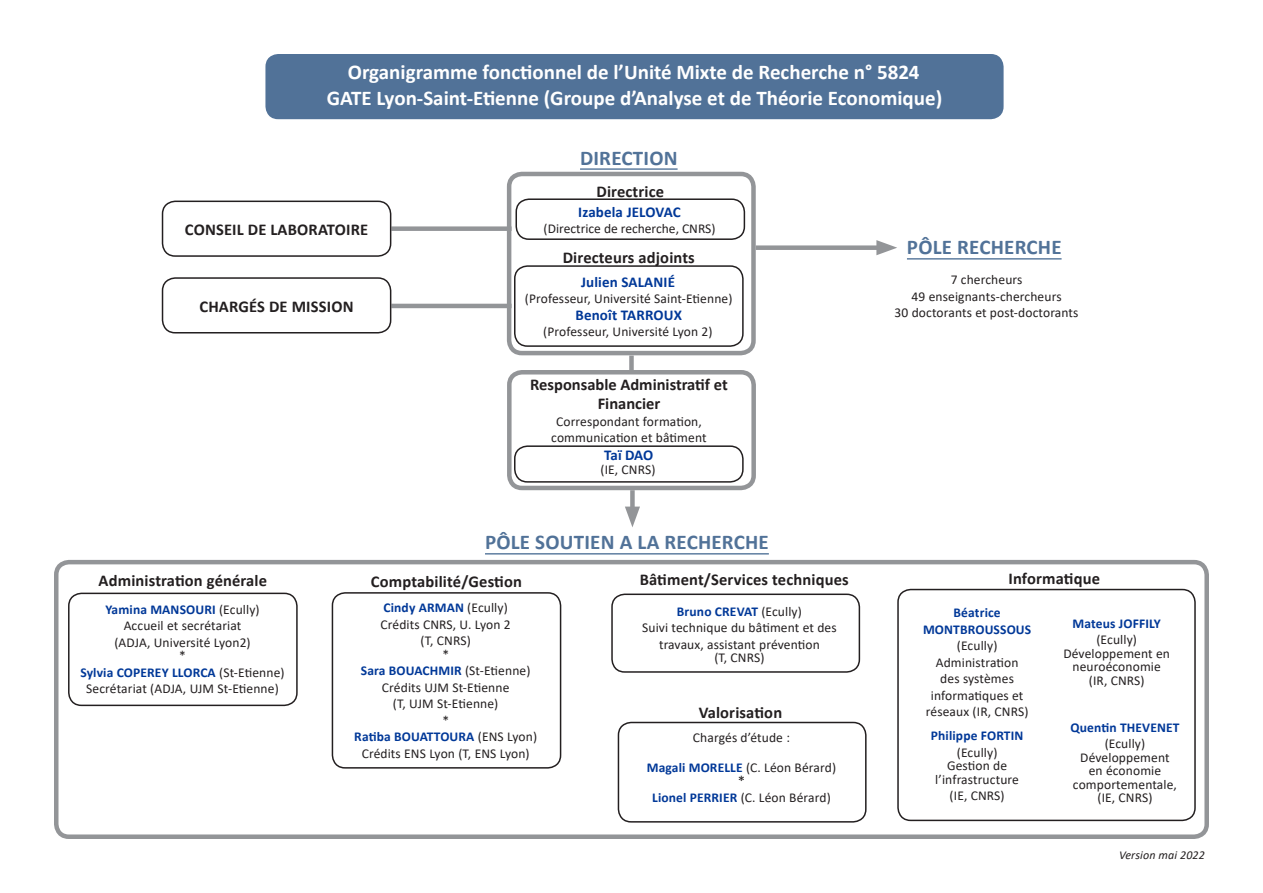
<style>
.page{position:relative;width:1263px;height:893px;background:#fff}
.page>*{position:absolute;margin:0;border:0;box-sizing:border-box;transform-origin:0 0}
.t1{font:700 21px "Calibri";color:#fff}
.Texte_12_gras_soulig{font:700 21px "Calibri";letter-spacing:.01em;color:#517298}
.Texte_9_peu_interlig{font:700 16.5px/19.8px "Calibri";letter-spacing:.01em;color:#231f20;text-align:center}
.Texte_9_peu_interlig-2{font:700 15px "Calibri";letter-spacing:.01em;color:#003898}
.Texte_9_peu_interlig-3{font:15px "Calibri";color:#231f20}
.Texte_9_peu_interlig-4{font:13.5px/16.5px "Calibri";letter-spacing:.01em;color:#231f20;text-align:center}
.Texte_9_peu_interlig-5{font:700 13.5px/16.5px "Calibri";letter-spacing:.01em;color:#003898;text-align:center}
.Texte_9_peu_interlig-6{font:italic 12px "Calibri";letter-spacing:.01em;color:#231f20}
.s1{font-weight:400;color:#231f20}
.s2{font-weight:700;color:#003898}
</style>
<div class="page">
<div style="left:54px;top:560px;width:1155px;height:279px;border:4px solid #939598;border-radius:13px"></div>
<div style="left:618px;top:722px;width:248px;height:101px;border:2px solid #231f20;border-radius:13px"></div>
<div style="left:332px;top:592px;width:229px;height:177px;border:2px solid #231f20;border-radius:13px"></div>
<div style="left:68px;top:593px;width:230px;height:113px;border:2px solid #231f20;border-radius:13px"></div>
<hr style="left:485px;top:553px;width:284px;height:1px;background:#517298">
<div style="left:265px;top:54px;width:738px;height:65px;background:#517298;border-radius:13px"></div>
<div style="left:514px;top:445px;width:230px;height:38px;border:2px solid #231f20;border-radius:13px"></div>
<div style="left:611px;top:594px;width:249px;height:79px;border:2px solid #231f20;border-radius:13px"></div>
<div style="left:897px;top:589px;width:299px;height:232px;border:2px solid #231f20;border-radius:13px"></div>
<div style="left:630px;top:490px;width:5px;height:25px;background:#939598"></div>
<svg style="left:625px;top:507px;width:15px;height:20px"></svg>
<hr style="left:907px;top:258px;width:154px;height:2px;background:#517298">
<div style="left:507px;top:172px;width:249px;height:183px;border:4px solid #939598;border-radius:13px"></div>
<hr style="left:580px;top:168px;width:98px;height:2px;background:#517298">
<div style="left:515px;top:198px;width:230px;height:42px;border:2px solid #231f20;border-radius:13px"></div>
<div style="left:514px;top:265px;width:230px;height:82px;border:2px solid #231f20;border-radius:13px"></div>
<div style="left:756px;top:245px;width:129px;height:5px;background:#939598"></div>
<svg style="left:876px;top:240px;width:21px;height:15px"></svg>
<div style="left:391px;top:226px;width:120px;height:5px;background:#939598"></div>
<div style="left:629px;top:356px;width:5px;height:14px;background:#939598"></div>
<div style="left:507px;top:370px;width:249px;height:120px;border:4px solid #939598;border-radius:13px"></div>
<hr style="left:391px;top:304px;width:120px;height:4px;background:#939598">
<div style="left:162px;top:201px;width:229px;height:56px;border:2px solid #231f20;border-radius:13px"></div>
<div style="left:162px;top:277px;width:229px;height:56px;border:2px solid #231f20;border-radius:13px"></div>
<p class="t1" style="left:348px;top:57px;width:573px">Organigramme fonctionnel de l’Unité Mixte de Recherche n° 5824</p>
<p class="t1" style="left:327px;top:83px;width:617px">GATE Lyon-Saint-Etienne (Groupe d’Analyse et de Théorie Economique)</p>
<p class="Texte_12_gras_soulig" style="left:580px;top:143px;width:99px">DIRECTION</p>
<p class="Texte_9_peu_interlig" style="left:185px;top:219px;width:185px">CONSEIL DE LABORATOIRE</p>
<p class="Texte_9_peu_interlig" style="left:199px;top:296px;width:156px">CHARGÉS DE MISSION</p>
<p class="Texte_9_peu_interlig" style="left:596px;top:181px;width:69px">Directrice</p>
<p class="Texte_9_peu_interlig-2" style="left:578px;top:201px;width:104px">Izabela JELOVAC</p>
<p class="Texte_9_peu_interlig-4" style="left:544px;top:220px;width:173px">(Directrice de recherche, CNRS)</p>
<p class="Texte_9_peu_interlig" style="left:563px;top:248px;width:134px">Directeurs adjoints</p>
<p class="Texte_9_peu_interlig-2" style="left:581px;top:271px;width:95px">Julien SALANIÉ</p>
<p class="Texte_9_peu_interlig-4" style="left:525px;top:290px;width:209px">(Professeur, Université Saint-Etienne)</p>
<p class="Texte_9_peu_interlig-2" style="left:575px;top:304px;width:108px">Benoît TARROUX</p>
<p class="Texte_9_peu_interlig-4" style="left:543px;top:323px;width:171px">(Professeur, Université Lyon 2)</p>
<p class="Texte_9_peu_interlig" style="left:530px;top:374px;width:199px">Responsable Administratif et<br>Financier</p>
<p class="Texte_9_peu_interlig-4" style="left:551px;top:413px;width:157px">Correspondant formation, communication et bâtiment</p>
<p class="Texte_9_peu_interlig-2" style="left:604px;top:444px;width:50px">Taï DAO</p>
<p class="Texte_9_peu_interlig-4" style="left:600px;top:460px;width:57px">(IE, CNRS)</p>
<p class="Texte_12_gras_soulig" style="left:485px;top:527px;width:285px">PÔLE SOUTIEN A LA RECHERCHE</p>
<p class="Texte_9_peu_interlig" style="left:99px;top:571px;width:170px">Administration générale</p>
<p class="Texte_9_peu_interlig" style="left:371px;top:571px;width:153px">Comptabilité/Gestion</p>
<p class="Texte_9_peu_interlig-5" style="left:105px;top:601px;width:156px">Yamina MANSOURI <span class="s1">(Ecully)</span></p>
<p class="Texte_9_peu_interlig-4" style="left:124px;top:617px;width:119px">Accueil et secrétariat</p>
<p class="Texte_9_peu_interlig-4" style="left:114px;top:634px;width:138px">(ADJA, Université Lyon2)</p>
<p class="Texte_9_peu_interlig-4" style="left:179px;top:647px;width:8px">*</p>
<p class="Texte_9_peu_interlig-5" style="left:80px;top:664px;width:206px">Sylvia COPEREY LLORCA <span class="s1">(St-Etienne)</span></p>
<p class="Texte_9_peu_interlig-4" style="left:86px;top:680px;width:194px">Secrétariat (ADJA, UJM St-Etienne)</p>
<p class="Texte_9_peu_interlig-5" style="left:383px;top:599px;width:126px">Cindy ARMAN <span class="s1">(Ecully)</span></p>
<p class="Texte_9_peu_interlig-4" style="left:381px;top:616px;width:132px">Crédits CNRS, U. Lyon 2</p>
<p class="Texte_9_peu_interlig-4" style="left:421px;top:632px;width:52px">(T, CNRS)</p>
<p class="Texte_9_peu_interlig-4" style="left:442px;top:646px;width:8px">*</p>
<p class="Texte_9_peu_interlig-5" style="left:361px;top:662px;width:171px">Sara BOUACHMIR <span class="s1">(St-Etienne)</span></p>
<p class="Texte_9_peu_interlig-4" style="left:382px;top:679px;width:129px">Crédits UJM St-Etienne</p>
<p class="Texte_9_peu_interlig-4" style="left:393px;top:695px;width:107px">(T, UJM St-Etienne)</p>
<p class="Texte_9_peu_interlig-4" style="left:442px;top:712px;width:8px">*</p>
<p class="Texte_9_peu_interlig-5" style="left:354px;top:728px;width:184px">Ratiba BOUATTOURA <span class="s1">(ENS Lyon)</span></p>
<p class="Texte_9_peu_interlig-4" style="left:362px;top:745px;width:169px">Crédits ENS Lyon (T, ENS Lyon)</p>
<p class="Texte_9_peu_interlig" style="left:640px;top:570px;width:211px">Bâtiment/Services techniques</p>
<p class="Texte_9_peu_interlig-5" style="left:677px;top:603px;width:127px">Bruno CREVAT <span class="s1">(Ecully)</span></p>
<p class="Texte_9_peu_interlig-4" style="left:642px;top:619px;width:196px">Suivi technique du bâtiment et des travaux, assistant prévention</p>
<p class="Texte_9_peu_interlig-4" style="left:714px;top:649px;width:52px">(T, CNRS)</p>
<p class="Texte_9_peu_interlig" style="left:699px;top:703px;width:85px">Valorisation</p>
<p class="Texte_9_peu_interlig-4" style="left:693px;top:729px;width:98px">Chargés d’étude :</p>
<p class="Texte_9_peu_interlig-4" style="left:647px;top:759px;width:191px"><span class="s2">Magali MORELLE</span> (C. Léon Bérard)</p>
<p class="Texte_9_peu_interlig-3" style="left:738px;top:770px;width:9px">*</p>
<p class="Texte_9_peu_interlig-4" style="left:652px;top:789px;width:180px"><span class="s2">Lionel PERRIER</span> (C. Léon Bérard)</p>
<p class="Texte_12_gras_soulig" style="left:907px;top:233px;width:156px">PÔLE RECHERCHE</p>
<p class="Texte_9_peu_interlig-4" style="left:951px;top:271px;width:73px">7 chercheurs</p>
<p class="Texte_9_peu_interlig-4" style="left:911px;top:287px;width:152px">49 enseignants-chercheurs</p>
<p class="Texte_9_peu_interlig-4" style="left:894px;top:304px;width:185px">30 doctorants et post-doctorants</p>
<p class="Texte_9_peu_interlig" style="left:1008px;top:569px;width:93px">Informatique</p>
<p class="Texte_9_peu_interlig-5" style="left:1072px;top:615px;width:90px">Mateus JOFFILY <span class="s1">(Ecully)</span></p>
<p class="Texte_9_peu_interlig-4" style="left:1063px;top:646px;width:108px;line-height:13.5px">Développement en neuroéconomie</p>
<p class="Texte_9_peu_interlig-4" style="left:1089px;top:672px;width:57px">(IR, CNRS)</p>
<p class="Texte_9_peu_interlig-5" style="left:1070px;top:719px;width:111px">Quentin THEVENET <span class="s1">(Ecully)</span></p>
<p class="Texte_9_peu_interlig-4" style="left:1073px;top:750px;width:106px;line-height:13.5px">Développement en économie comportementale,</p>
<p class="Texte_9_peu_interlig-4" style="left:1097px;top:789px;width:57px">(IE, CNRS)</p>
<p class="Texte_9_peu_interlig-5" style="left:923px;top:604px;width:110px">Béatrice<br>MONTBROUSSOUS <span class="s1">(Ecully)</span></p>
<p class="Texte_9_peu_interlig-4" style="left:926px;top:654px;width:104px">Administration des systèmes informatiques et réseaux (IR, CNRS)</p>
<p class="Texte_9_peu_interlig-5" style="left:931px;top:727px;width:94px">Philippe FORTIN</p>
<p class="Texte_9_peu_interlig-4" style="left:957px;top:743px;width:42px">(Ecully)</p>
<p class="Texte_9_peu_interlig-4" style="left:935px;top:758px;width:85px;line-height:13.5px">Gestion de l’infrastructure</p>
<p class="Texte_9_peu_interlig-4" style="left:949px;top:787px;width:57px">(IE, CNRS)</p>
<p class="Texte_9_peu_interlig-6" style="left:1119px;top:847px;width:87px">Version mai 2022</p>
</div>
